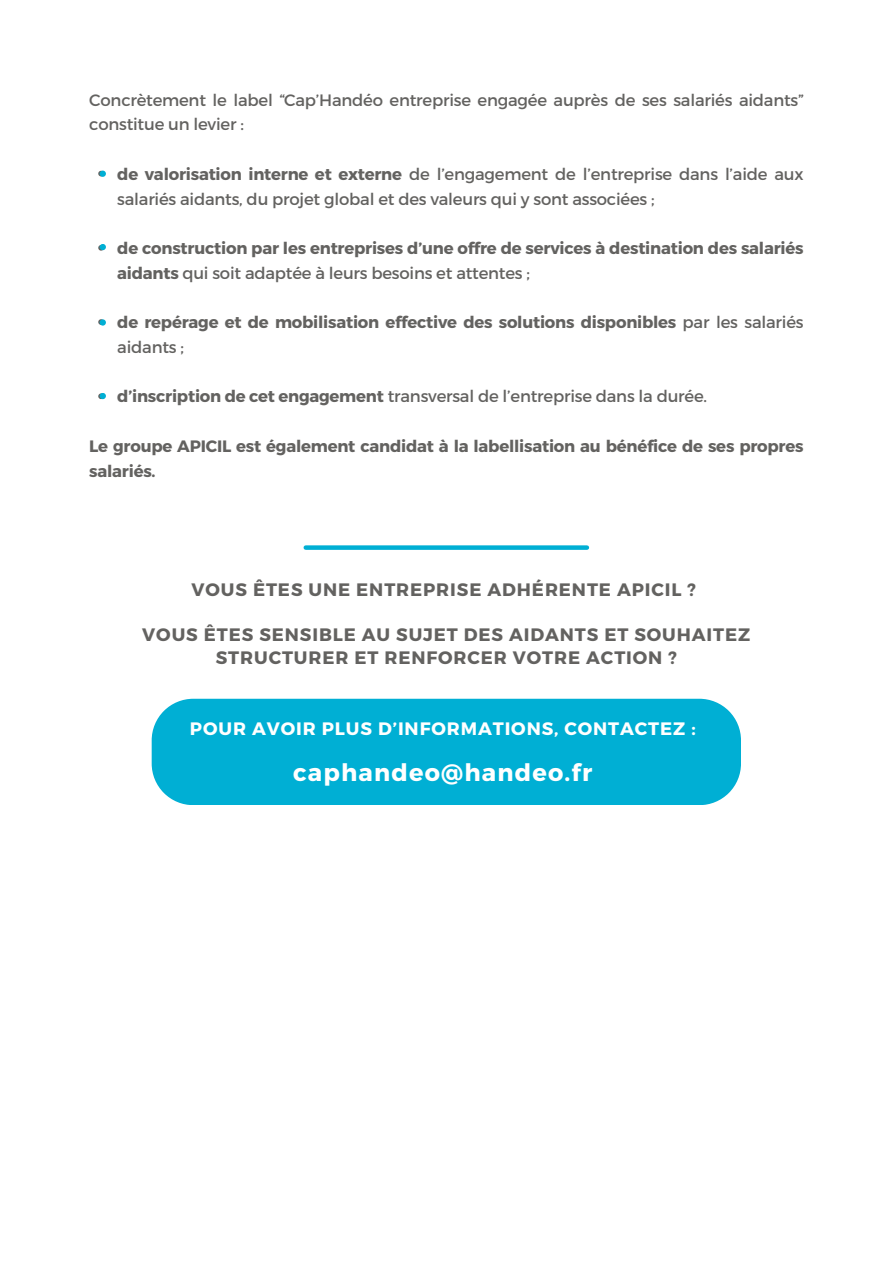
<style>
.page{position:relative;width:893px;height:1264px;background:#fff}
.page>*{position:absolute;margin:0;border:0;box-sizing:border-box;transform-origin:0 0}
.t1{font:700 24px "Montserrat";letter-spacing:.05em;color:#fff}
.t2{font:700 18px/22.5px "Montserrat";letter-spacing:.05em;color:#636260;text-align:center}
.t3{font:700 18px "Montserrat";letter-spacing:.05em;color:#fff}
.t4{font:16.5px/24.8px "Montserrat";letter-spacing:-.015em;color:#636260}
.t5{font:700 16.5px/24.8px "Montserrat";letter-spacing:-.015em;color:#636260}
.s1{font-weight:700}
.s2{font-weight:400}
</style>
<div class="page">
<svg style="left:98px;top:319px;width:8px;height:6px"></svg>
<div style="left:100px;top:170px;width:6px;height:7px;background:#00afd4;border-radius:50%"></div>
<svg style="left:98px;top:244px;width:8px;height:7px"></svg>
<div style="left:152px;top:698px;width:589px;height:107px;background:#00afd4"></div>
<div style="left:306px;top:545px;width:281px;height:5px;background:#00afd4"></div>
<svg style="left:98px;top:393px;width:8px;height:6px"></svg>
<p class="t4" style="left:89px;top:86px;width:715px">Concrètement le label “Cap’Handéo entreprise engagée auprès de ses salariés aidants” constitue un levier :</p>
<p class="t4" style="left:117px;top:161px;width:687px"><span class="s1">de valorisation interne et externe</span> de l’engagement de l’entreprise dans l’aide aux salariés aidants, du projet global et des valeurs qui y sont associées ;</p>
<p class="t5" style="left:117px;top:235px;width:687px">de construction par les entreprises d’une offre de services à destination des salariés aidants <span class="s2">qui soit adaptée à leurs besoins et attentes ;</span></p>
<p class="t5" style="left:117px;top:309px;width:687px">de repérage et de mobilisation effective des solutions disponibles <span class="s2">par les salariés aidants ;</span></p>
<p class="t4" style="left:117px;top:383px;width:591px"><span class="s1">d’inscription de cet engagement</span> transversal de l’entreprise dans la durée.</p>
<p class="t5" style="left:89px;top:433px;width:715px">Le groupe APICIL est également candidat à la labellisation au bénéfice de ses propres salariés.</p>
<p class="t2" style="left:191px;top:577px;width:506px">VOUS ÊTES UNE ENTREPRISE ADHÉRENTE APICIL ?</p>
<p class="t2" style="left:142px;top:622px;width:609px">VOUS ÊTES SENSIBLE AU SUJET DES AIDANTS ET SOUHAITEZ<br>STRUCTURER ET RENFORCER VOTRE ACTION ?</p>
<p class="t3" style="left:190px;top:717px;width:507px">POUR AVOIR PLUS D’INFORMATIONS, CONTACTEZ :</p>
<p class="t1" style="left:293px;top:757px;width:301px">caphandeo@handeo.fr</p>
</div>
